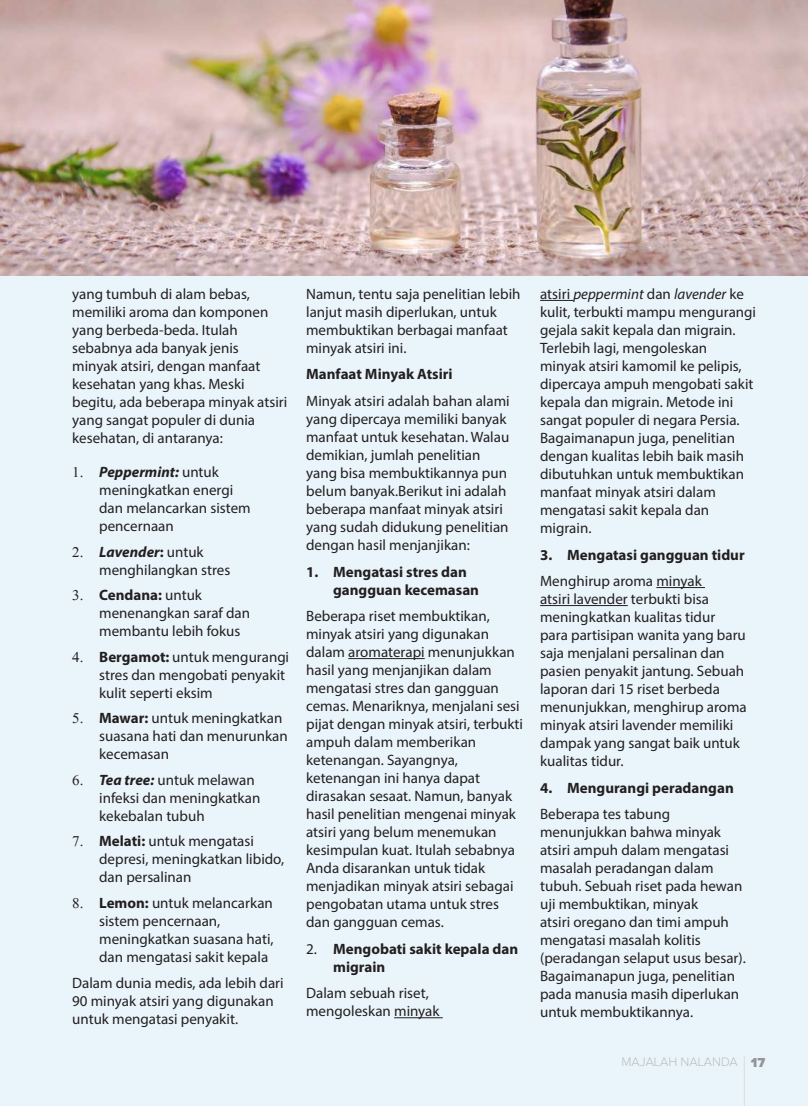
<style>
.page{position:relative;width:808px;height:1106px;background:#eaf5fb}
.page>*{position:absolute;margin:0;border:0;box-sizing:border-box;transform-origin:0 0}
.t1{font:15px/18px "Myriad Pro";color:#231f20}
.t2{font:700 15px/18px "Myriad Pro";color:#231f20}
.t3{font:300 12.75px "Proxima Nova";color:#bcbdc0}
.s1{font-weight:700;font-style:italic}
.s2{font-weight:700}
.s3{font-weight:400}
.s4{font-style:italic}
.s5{font-weight:900;font-size:13.5px;color:#939598}
</style>
<div class="page">
<hr style="left:540px;top:300px;width:33px;height:1px;background:#231f20">
<hr style="left:656px;top:587px;width:49px;height:1px;background:#231f20">
<hr style="left:540px;top:605px;width:88px;height:1px;background:#231f20">
<hr style="left:348px;top:658px;width:77px;height:1px;background:#231f20">
<hr style="left:394px;top:1017px;width:49px;height:1px;background:#231f20">
<img style="left:0;top:0;width:808px;height:276px">
<hr style="left:744px;top:1055px;width:1px;height:51px;background:#dcdddf">
<p class="t1" style="left:72px;top:285px;width:217px">yang tumbuh di alam bebas, memiliki aroma dan komponen yang berbeda-beda. Itulah sebabnya ada banyak jenis minyak atsiri, dengan manfaat kesehatan yang khas. Meski begitu, ada beberapa minyak atsiri yang sangat populer di dunia kesehatan, di antaranya:</p>
<p class="t1" style="left:99px;top:463px;width:153px"><span class="s1">Peppermint:</span> untuk meningkatkan energi dan melancarkan sistem pencernaan</p>
<p class="t1" style="left:99px;top:542px;width:133px"><span class="s1">Lavender</span><span class="s2">:</span> untuk menghilangkan stres</p>
<p class="t1" style="left:99px;top:586px;width:152px;text-indent:-27px">✓ <span class="s2">Cendana:</span> untuk menenangkan saraf dan membantu lebih fokus</p>
<p class="t1" style="left:99px;top:647px;width:191px;text-indent:-27px">✔ <span class="s2">Bergamot:</span> untuk mengurangi stres dan mengobati penyakit kulit seperti eksim</p>
<p class="t1" style="left:99px;top:709px;width:190px"><span class="s2">Mawar:</span> untuk meningkatkan suasana hati dan menurunkan kecemasan</p>
<p class="t1" style="left:99px;top:770px;width:163px"><span class="s1">Tea tree:</span> untuk melawan infeksi dan meningkatkan kekebalan tubuh</p>
<p class="t1" style="left:99px;top:832px;width:187px"><span class="s2">Melati:</span> untuk mengatasi depresi, meningkatkan libido, dan persalinan</p>
<p class="t1" style="left:99px;top:893px;width:176px"><span class="s2">Lemon:</span> untuk melancarkan sistem pencernaan, meningkatkan suasana hati, dan mengatasi sakit kepala</p>
<p class="t1" style="left:72px;top:974px;width:213px">Dalam dunia medis, ada lebih dari<br>90 minyak atsiri yang digunakan untuk mengatasi penyakit.</p>
<p class="t1" style="left:306px;top:285px;width:216px">Namun, tentu saja penelitian lebih lanjut masih diperlukan, untuk membuktikan berbagai manfaat minyak atsiri ini.</p>
<p class="t2" style="left:306px;top:365px;width:148px">Manfaat Minyak Atsiri</p>
<p class="t1" style="left:306px;top:392px;width:205px">Minyak atsiri adalah bahan alami yang dipercaya memiliki banyak manfaat untuk kesehatan. Walau demikian, jumlah penelitian yang bisa membuktikannya pun belum banyak.Berikut ini adalah beberapa manfaat minyak atsiri yang sudah didukung penelitian dengan hasil menjanjikan:</p>
<p class="t2" style="left:333px;top:562px;width:147px;text-indent:-27px">1. Mengatasi stres dan gangguan kecemasan</p>
<p class="t1" style="left:306px;top:607px;width:218px">Beberapa riset membuktikan, minyak atsiri yang digunakan dalam aromaterapi menunjukkan hasil yang menjanjikan dalam mengatasi stres dan gangguan cemas. Menariknya, menjalani sesi pijat dengan minyak atsiri, terbukti ampuh dalam memberikan ketenangan. Sayangnya, ketenangan ini hanya dapat dirasakan sesaat. Namun, banyak hasil penelitian mengenai minyak atsiri yang belum menemukan kesimpulan kuat. Itulah sebabnya<br>Anda disarankan untuk tidak menjadikan minyak atsiri sebagai pengobatan utama untuk stres dan gangguan cemas.</p>
<p class="t2" style="left:333px;top:939px;width:187px;text-indent:-27px"><span class="s3">2.</span> Mengobati sakit kepala dan migrain</p>
<p class="t1" style="left:306px;top:984px;width:135px">Dalam sebuah riset, mengoleskan minyak</p>
<p class="t1" style="left:540px;top:285px;width:217px">atsiri <span class="s4">peppermint</span> dan <span class="s4">lavender</span> ke kulit, terbukti mampu mengurangi gejala sakit kepala dan migrain.<br>Terlebih lagi, mengoleskan minyak atsiri kamomil ke pelipis, dipercaya ampuh mengobati sakit kepala dan migrain. Metode ini sangat populer di negara Persia.<br>Bagaimanapun juga, penelitian dengan kualitas lebih baik masih dibutuhkan untuk membuktikan manfaat minyak atsiri dalam mengatasi sakit kepala dan migrain.</p>
<p class="t2" style="left:540px;top:545px;width:206px">3. Mengatasi gangguan tidur</p>
<p class="t1" style="left:540px;top:572px;width:208px">Menghirup aroma minyak<br>atsiri lavender terbukti bisa meningkatkan kualitas tidur<br>para partisipan wanita yang baru saja menjalani persalinan dan pasien penyakit jantung. Sebuah laporan dari 15 riset berbeda menunjukkan, menghirup aroma minyak atsiri lavender memiliki dampak yang sangat baik untuk kualitas tidur.</p>
<p class="t2" style="left:540px;top:778px;width:195px">4. Mengurangi peradangan</p>
<p class="t1" style="left:540px;top:805px;width:207px">Beberapa tes tabung menunjukkan bahwa minyak atsiri ampuh dalam mengatasi masalah peradangan dalam tubuh. Sebuah riset pada hewan uji membuktikan, minyak<br>atsiri oregano dan timi ampuh mengatasi masalah kolitis (peradangan selaput usus besar).<br>Bagaimanapun juga, penelitian pada manusia masih diperlukan untuk membuktikannya.</p>
<p class="t3" style="left:621px;top:1055px;width:145px">MAJALAH NALANDA <span class="s5">17</span></p>
</div>
